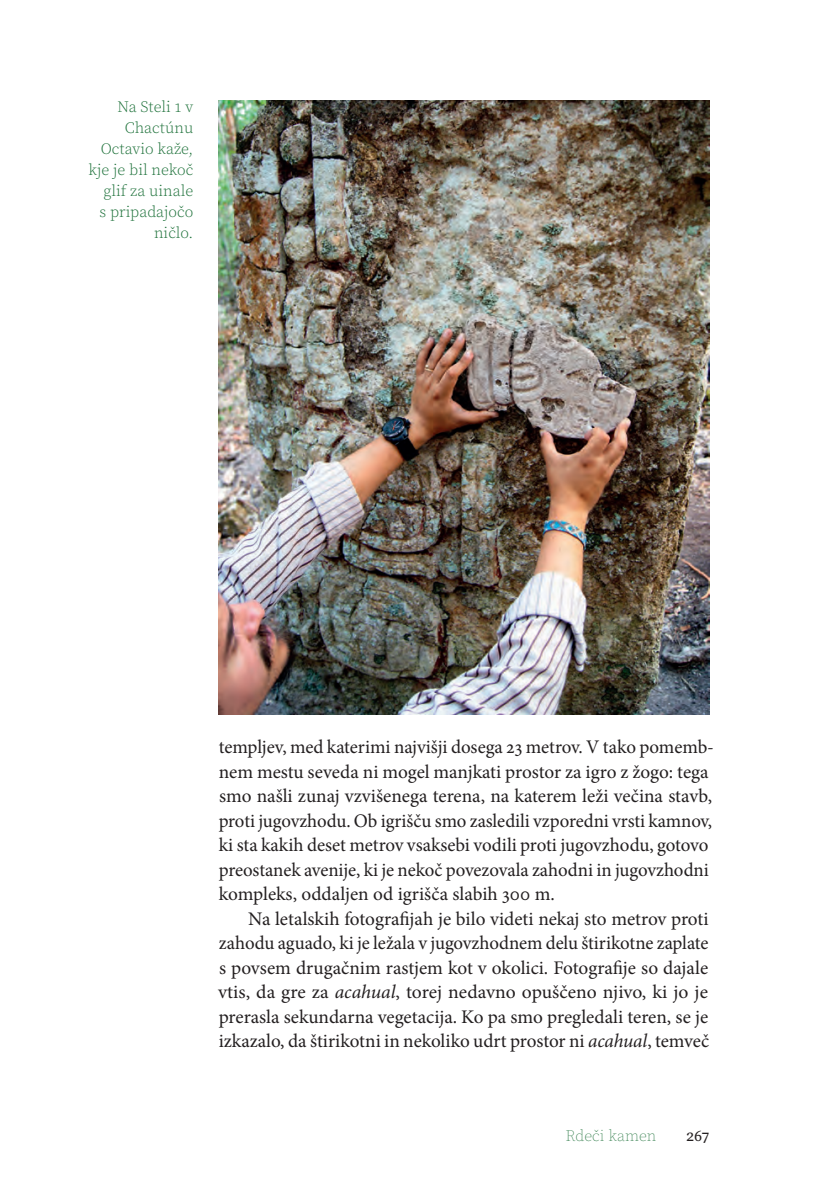
<style>
.page{position:relative;width:833px;height:1191px;background:#fff}
.page>*{position:absolute;margin:0;border:0;box-sizing:border-box;transform-origin:0 0}
.t1{font:19.25px/24.5px "Minion Pro";letter-spacing:-.005em;color:#231f20}
.t2{font:300 15.75px/21px "Source Serif Pro";color:#1f723b;text-align:right}
.t3{font:200 15.75px "Source Serif Pro";color:#1f723b}
.t4{font:15.75px "Source Serif Pro";color:#231f20}
.s1{font-style:italic}
</style>
<div class="page">
<img style="left:218px;top:100px;width:491px;height:614px">
<p class="t2" style="left:89px;top:96px;width:106px">Na Steli 1 v<br>Chactúnu<br>Octavio kaže, kje je bil nekoč glif za uinale<br>s pripadajočo ničlo.</p>
<p class="t1" style="left:219px;top:734px;width:497px">templjev, med katerimi najvišji dosega 23 metrov. V tako pomemb&shy;nem mestu seveda ni mogel manjkati prostor za igro z žogo: tega smo našli zunaj vzvišenega terena, na katerem leži večina stavb, proti jugovzhodu. Ob igrišču smo zasledili vzporedni vrsti kamnov, ki sta kakih deset metrov vsaksebi vodili proti jugovzhodu, gotovo preostanek avenije, ki je nekoč povezovala zahodni in jugovzhodni kompleks, oddaljen od igrišča slabih 300 m.</p>
<p class="t1" style="left:218px;top:906px;width:493px;text-align:justify;text-indent:30px">Na letalskih fotografijah je bilo videti nekaj sto metrov proti zahodu aguado, ki je ležala v jugovzhodnem delu štirikotne zaplate s povsem drugačnim rastjem kot v okolici. Fotografije so dajale vtis, da gre za <span class="s1">acahual</span>, torej nedavno opuščeno njivo, ki jo je prerasla sekundarna vegetacija. Ko pa smo pregledali teren, se je izkazalo, da štirikotni in nekoliko udrt prostor ni <span class="s1">acahual</span>, temveč</p>
<p class="t3" style="left:565px;top:1125px;width:92px">Rdeči kamen</p>
<p class="t4" style="left:686px;top:1124px;width:25px">267</p>
</div>
